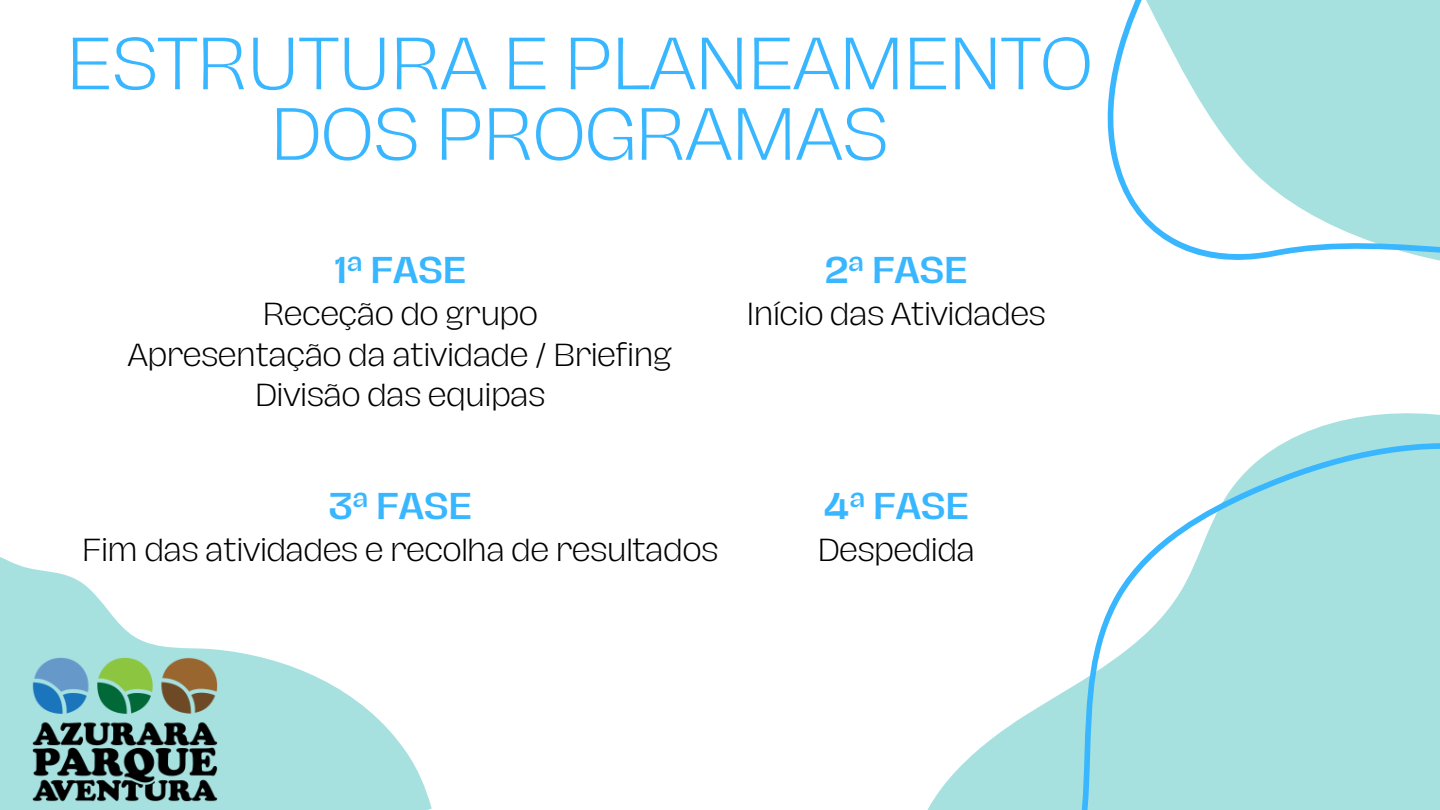
<style>
.page{position:relative;width:1440px;height:810px;background:#fff}
.page>*{position:absolute;margin:0;border:0;box-sizing:border-box;transform-origin:0 0}
.t1{font:300 67.6px/70.5px "Hagrid";color:#38b6ff;text-align:center}
.t2{font:500 34.2px "Hagrid";color:#38b6ff}
.t3{font:300 29.2px "Hagrid";color:#000}
</style>
<div class="page">
<svg style="left:1107px;top:0;width:333px;height:251px;fill:#a6e1e0"></svg>
<svg style="left:0;top:557px;width:432px;height:253px;fill:#a9e1e0"></svg>
<img style="left:30px;top:656px;width:189px;height:146px">
<svg style="left:927px;top:413px;width:513px;height:397px;fill:#a6e1e0"></svg>
<p class="t1" style="left:67px;top:31px;width:1028px">ESTRUTURA E PLANEAMENTO<br>DOS PROGRAMAS</p>
<p class="t2" style="left:334px;top:254px;width:133px">1ª FASE</p>
<p class="t3" style="left:263px;top:301px;width:277px">Receção do grupo</p>
<p class="t3" style="left:128px;top:341px;width:546px">Apresentação da atividade / Briefing</p>
<p class="t3" style="left:255px;top:382px;width:292px">Divisão das equipas</p>
<p class="t2" style="left:825px;top:254px;width:144px">2ª FASE</p>
<p class="t3" style="left:747px;top:301px;width:300px">Início das Atividades</p>
<p class="t2" style="left:329px;top:490px;width:144px">3ª FASE</p>
<p class="t3" style="left:82px;top:537px;width:637px">Fim das atividades e recolha de resultados</p>
<p class="t2" style="left:824px;top:490px;width:146px">4ª FASE</p>
<p class="t3" style="left:818px;top:537px;width:158px">Despedida</p>
</div>
